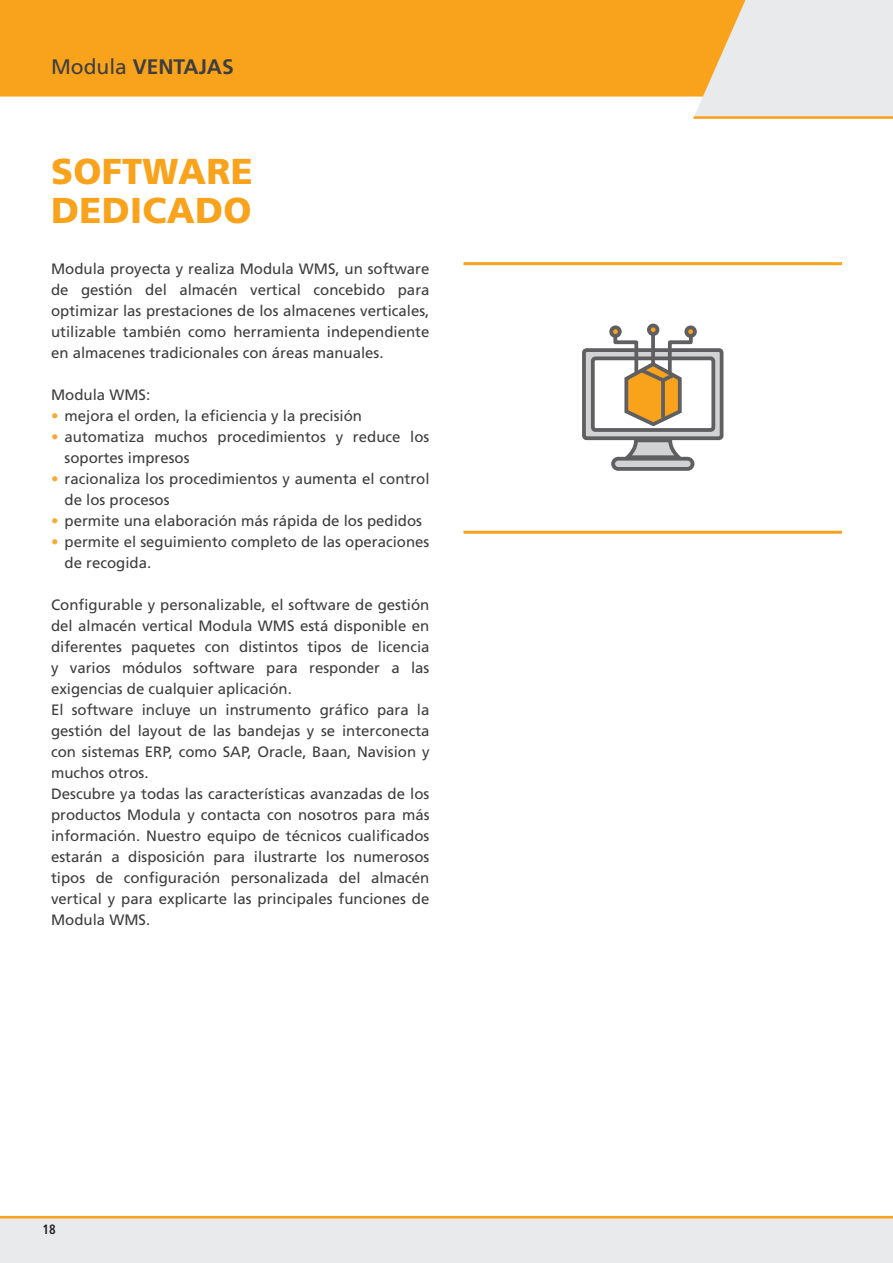
<style>
.page{position:relative;width:893px;height:1263px;background:#fff}
.page>*{position:absolute;margin:0;border:0;box-sizing:border-box;transform-origin:0 0}
.t1{font:900 36px/39px "Frutiger LT Std";letter-spacing:.01em;color:#f9a21c}
.t2{font:700 21px "Frutiger LT Std";color:#3e3e3f}
.t3{font:15px/21px "Frutiger LT Std";color:#3e3e3f}
.t4{font:700 condensed 13.5px "Frutiger LT Std";color:#231f20;scale:.94 1}
.s1{font-weight:400}
.s2{color:#faaa34}
</style>
<div class="page">
<div style="left:0;top:1216px;width:893px;height:47px;background:#e9eaeb"></div>
<div style="left:0;top:0;width:693px;height:97px;background:#f9a21c"></div>
<svg style="left:693px;top:0;width:200px;height:119px;background:#ebdeca"></svg>
<hr style="left:463px;top:262px;width:379px;height:3px;background:#f9a21c">
<hr style="left:463px;top:531px;width:379px;height:3px;background:#f9a21c">
<div style="left:613px;top:459px;width:79px;height:10px;background:#d1d2d4;border-radius:5px"></div>
<div style="left:611px;top:457px;width:83px;height:14px;border:4px solid #5f5f62;border-radius:5px"></div>
<div style="left:611px;top:327px;width:9px;height:9px;background:#f9a21c;border-radius:50%"></div>
<div style="left:609px;top:325px;width:13px;height:13px;border:4px solid #5f5f62;border-radius:50%"></div>
<svg style="left:582px;top:333px;width:142px;height:128px"></svg>
<div style="left:686px;top:327px;width:9px;height:9px;background:#f9a21c;border-radius:50%"></div>
<div style="left:684px;top:325px;width:13px;height:13px;border:4px solid #5f5f62;border-radius:50%"></div>
<svg style="left:651px;top:336px;width:4px;height:27px"></svg>
<div style="left:649px;top:325px;width:8px;height:9px;background:#f9a21c;border-radius:50%"></div>
<div style="left:647px;top:324px;width:12px;height:12px;border:4px solid #5f5f62;border-radius:50%"></div>
<h2 class="t2" style="left:51px;top:54px;width:184px"><span class="s1">Modula</span> VENTAJAS</h2>
<h1 class="t1" style="left:51px;top:152px;width:203px">SOFTWARE<br>DEDICADO</h1>
<p class="t3" style="left:51px;top:258px;width:380px;text-align:justify">Modula proyecta y realiza Modula WMS, un software de gestión del almacén vertical concebido para optimizar las prestaciones de los almacenes verticales, utilizable también como herramienta independiente en almacenes tradicionales con áreas manuales.</p>
<p class="t3" style="left:51px;top:384px;width:101px">Modula WMS:</p>
<p class="t3" style="left:51px;top:405px;width:313px"><span class="s2">•</span> mejora el orden, la eficiencia y la precisión</p>
<p class="t3" style="left:65px;top:426px;width:366px;text-indent:-14px"><span class="s2">•</span> automatiza muchos procedimientos y reduce los soportes impresos</p>
<p class="t3" style="left:65px;top:468px;width:366px;text-indent:-14px"><span class="s2">•</span> racionaliza los procedimientos y aumenta el control de los procesos</p>
<p class="t3" style="left:51px;top:510px;width:373px"><span class="s2">•</span> permite una elaboración más rápida de los pedidos</p>
<p class="t3" style="left:65px;top:531px;width:366px;text-indent:-14px"><span class="s2">•</span> permite el seguimiento completo de las operaciones de recogida.</p>
<p class="t3" style="left:51px;top:594px;width:380px">Configurable y personalizable, el software de gestión del almacén vertical Modula WMS está disponible en diferentes paquetes con distintos tipos de licencia y varios módulos software para responder a las exigencias de cualquier aplicación.<br>El software incluye un instrumento gráfico para la gestión del layout de las bandejas y se interconecta con sistemas ERP, como SAP, Oracle, Baan, Navision y muchos otros.<br>Descubre ya todas las características avanzadas de los productos Modula y contacta con nosotros para más información. Nuestro equipo de técnicos cualificados estarán a disposición para ilustrarte los numerosos tipos de configuración personalizada del almacén vertical y para explicarte las principales funciones de Modula WMS.</p>
<p class="t4" style="left:43px;top:1221px;width:16px">18</p>
</div>
